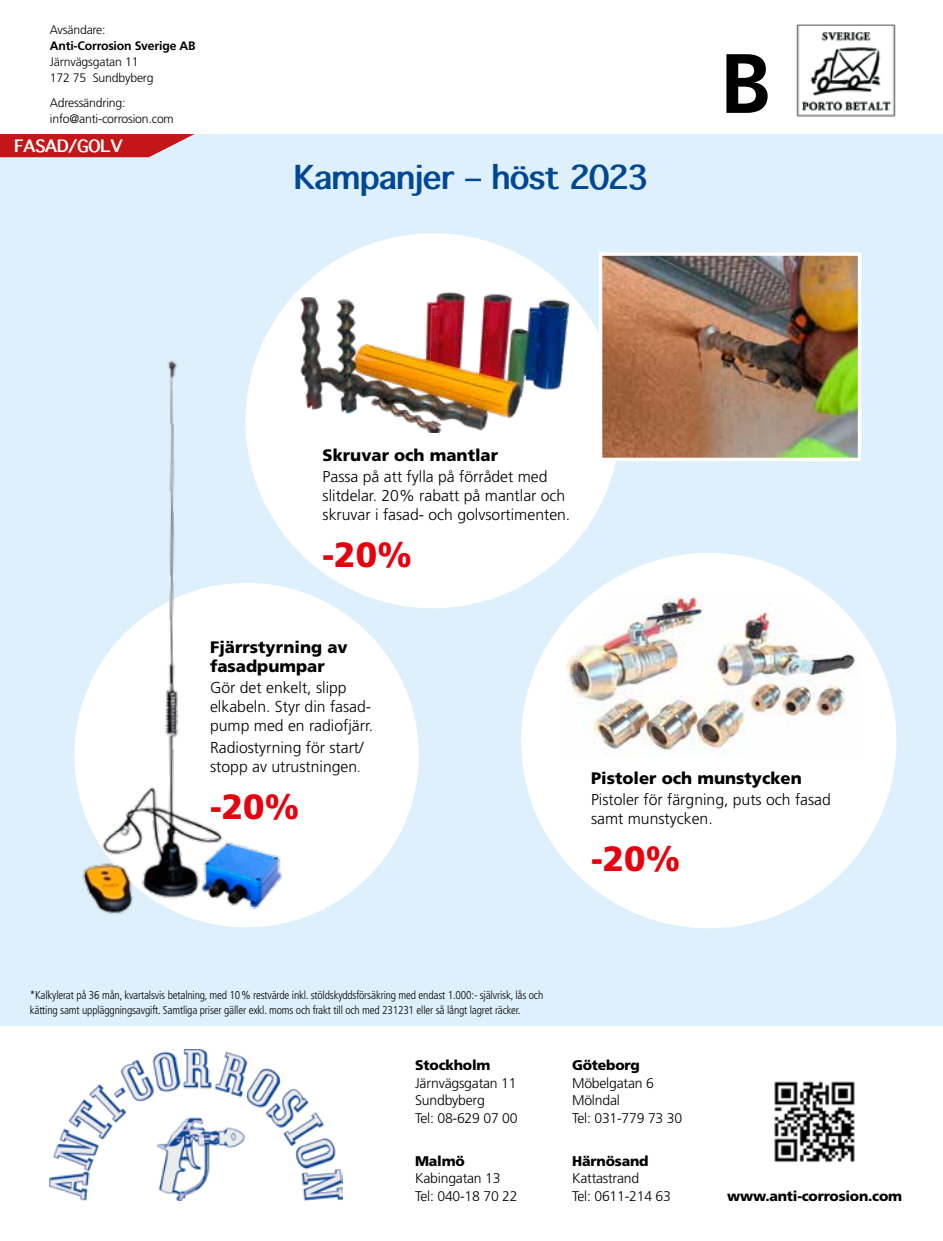
<style>
.page{position:relative;width:943px;height:1241px;background:#fff}
.page>*{position:absolute;margin:0;border:0;box-sizing:border-box;transform-origin:0 0}
.t1{font:700 84px "Frutiger LT Std";color:#000}
.t2{font:900 35px "Frutiger LT Std";color:#e7000e}
.t3{font:700 31.5px "Thonburi";letter-spacing:-.005em;color:#004895}
.t4{font:900 16.62px/19.2px "Frutiger LT Std";color:#000}
.t5{font:700 16.28px "Thonburi";color:#fff}
.t6{font:300 15.75px/18.9px "Frutiger LT Std";color:#000}
.t7{font:300 14px/17.5px "Frutiger LT Std";letter-spacing:-.015em;color:#000}
.t8{font:900 14px "Frutiger LT Std";letter-spacing:-.015em;color:#000}
.t9{font:300 12.25px/15.8px "Frutiger LT Std";letter-spacing:-.015em;color:#000}
.t10{font:700 12.25px "Frutiger LT Std";letter-spacing:-.015em;color:#000}
.t11{font:300 condensed 11.38px/14.9px "Frutiger LT Std";letter-spacing:-.015em;color:#000}
.s1{font-size:13.12px}
</style>
<div class="page">
<div style="left:0;top:134px;width:943px;height:890px;background:#def0fb"></div>
<img style="left:796px;top:24px;width:100px;height:93px">
<img style="left:50px;top:1049px;width:292px;height:150px">
<svg style="left:0;top:134px;width:194px;height:23px;background:#c62e32"></svg>
<div style="left:245px;top:233px;width:375px;height:375px;background:#fff;border-radius:50%"></div>
<div style="left:521px;top:553px;width:375px;height:375px;background:#fff;border-radius:50%"></div>
<img style="left:298px;top:288px;width:275px;height:144px">
<img style="left:565px;top:595px;width:294px;height:160px">
<div style="left:74px;top:582px;width:345px;height:345px;background:#fff;border-radius:50%"></div>
<img style="left:74px;top:342px;width:220px;height:581px">
<img style="left:603px;top:257px;width:253px;height:199px">
<div style="left:598px;top:252px;width:263px;height:209px;border:4px solid #fff"></div>
<img style="left:774px;top:1081px;width:81px;height:82px">
<p class="t9" style="left:50px;top:22px;width:57px">Avsändare:</p>
<p class="t10" style="left:50px;top:39px;width:147px">Anti-Corrosion Sverige AB</p>
<p class="t9" style="left:50px;top:54px;width:105px">Järnvägsgatan 11<br>172 75 Sundbyberg</p>
<p class="t9" style="left:50px;top:95px;width:125px">Adressändring: info@anti-corrosion.com</p>
<p class="t5" style="left:14px;top:137px;width:110px">FASAD/GOLV</p>
<h3 class="t3" style="left:294px;top:159px;width:356px">Kampanjer – höst 2023</h3>
<h1 class="t1" style="left:719px;top:34px;width:53px">B</h1>
<p class="t4" style="left:322px;top:445px;width:177px">Skruvar och mantlar</p>
<p class="t6" style="left:322px;top:467px;width:249px">Passa på att fylla på förrådet med slitdelar. 20% rabatt på mantlar och skruvar i fasad- och golvsortimenten.</p>
<h2 class="t2" style="left:322px;top:533px;width:91px">-20%</h2>
<p class="t4" style="left:210px;top:637px;width:139px">Fjärrstyrning av fasadpumpar</p>
<p class="t6" style="left:210px;top:678px;width:165px">Gör det enkelt, slipp elkabeln. Styr din fasad&shy;pump med en radiofjärr.</p>
<p class="t6" style="left:210px;top:737px;width:155px">Radiostyrning för start/ stopp av utrustningen<span class="s1">.</span></p>
<h2 class="t2" style="left:210px;top:785px;width:91px">-20%</h2>
<p class="t4" style="left:591px;top:768px;width:212px">Pistoler och munstycken</p>
<p class="t6" style="left:591px;top:790px;width:241px">Pistoler för färgning, puts och fasad samt munstycken.</p>
<h2 class="t2" style="left:591px;top:837px;width:91px">-20%</h2>
<p class="t11" style="left:30px;top:988px;width:515px">*Kalkylerat på 36 mån, kvartalsvis betalning, med 10% restvärde inkl. stöldskyddsförsäkring med endast 1.000:- självrisk, lås och kätting samt uppläggningsavgift. Samtliga priser gäller exkl. moms och frakt till och med 231231 eller så långt lagret räcker.</p>
<p class="t8" style="left:415px;top:1056px;width:77px">Stockholm</p>
<p class="t7" style="left:415px;top:1074px;width:104px">Järnvägsgatan 11<br>Sundbyberg<br>Tel: 08-629 07 00</p>
<p class="t8" style="left:415px;top:1152px;width:51px">Malmö</p>
<p class="t7" style="left:415px;top:1169px;width:104px">Kabingatan 13<br>Tel: 040-18 70 22</p>
<p class="t8" style="left:572px;top:1056px;width:69px">Göteborg</p>
<p class="t7" style="left:572px;top:1074px;width:112px">Möbelgatan 6<br>Mölndal<br>Tel: 031-779 73 30</p>
<p class="t8" style="left:572px;top:1152px;width:78px">Härnösand</p>
<p class="t7" style="left:572px;top:1169px;width:100px">Kattastrand<br>Tel: 0611-214 63</p>
<p class="t8" style="left:727px;top:1187px;width:177px">www.anti-corrosion.com</p>
</div>
